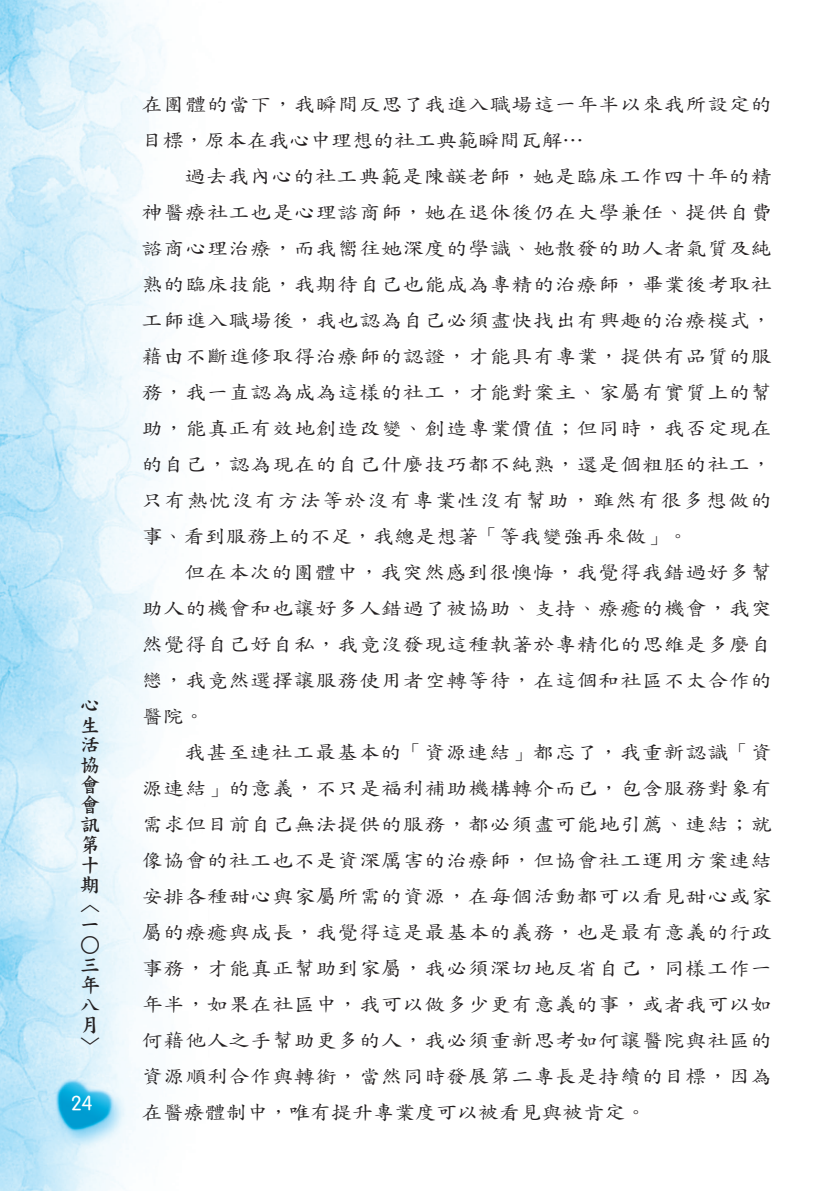
<style>
.page{position:relative;width:840px;height:1191px;background:#fff}
.page>*{position:absolute;margin:0;border:0;box-sizing:border-box;transform-origin:0 0}
.t1{font:20px/20px "DF Kai Shu Std W7";color:#231f20;text-align:justify}
.t2{font:20px "Vag";color:#fff}
.內文{font:18.8px/36px "DF Kai Shu Std W5";letter-spacing:.035em;color:#231f20;text-align:justify;scale:1.11 1}
</style>
<div class="page">
<img style="left:0;top:0;width:168px;height:1191px">
<p class="t1" style="left:80px;top:694px;width:21px">心生活協會會訊第十期〈一</p>
<p class="t1" style="left:100px;top:934px;width:21px;rotate:90deg">○</p>
<p class="t1" style="left:80px;top:954px;width:21px;text-align:left">三年八月〉</p>
<p class="t2" style="left:71px;top:1090px;width:23px">24</p>
<p class="內文" style="left:142px;top:86px;width:568px">在團體的當下，我瞬間反思了我進入職場這一年半以來我所設定的目標，原本在我心中理想的社工典範瞬間瓦解⋯</p>
<p class="內文" style="left:142px;top:158px;width:569px;text-indent:43px">過去我內心的社工典範是陳韺老師，她是臨床工作四十年的精神醫療社工也是心理諮商師，她在退休後仍在大學兼任、提供自費諮商心理治療，而我嚮往她深度的學識、她散發的助人者氣質及純熟的臨床技能，我期待自己也能成為專精的治療師，畢業後考取社工師進入職場後，我也認為自己必須盡快找出有興趣的治療模式，藉由不斷進修取得治療師的認證，才能具有專業，提供有品質的服務，我一直認為成為這樣的社工，才能對案主、家屬有實質上的幫助，能真正有效地創造改變、創造專業價值；但同時，我否定現在的自己，認為現在的自己什麼技巧都不純熟，還是個粗胚的社工，只有熱忱沒有方法等於沒有專業性沒有幫助，雖然有很多想做的事、看到服務上的不足，我總是想著「等我變強再來做」。</p>
<p class="內文" style="left:142px;top:554px;width:568px;text-indent:43px">但在本次的團體中，我突然感到很懊悔，我覺得我錯過好多幫助人的機會和也讓好多人錯過了被協助、支持、療癒的機會，我突然覺得自己好自私，我竟沒發現這種執著於專精化的思維是多麼自戀，我竟然選擇讓服務使用者空轉等待，在這個和社區不太合作的醫院。</p>
<p class="內文" style="left:142px;top:734px;width:568px;text-indent:43px">我甚至連社工最基本的「資源連結」都忘了，我重新認識「資源連結」的意義，不只是福利補助機構轉介而已，包含服務對象有需求但目前自己無法提供的服務，都必須盡可能地引薦、連結；就像協會的社工也不是資深厲害的治療師，但協會社工運用方案連結安排各種甜心與家屬所需的資源，在每個活動都可以看見甜心或家屬的療癒與成長，我覺得這是最基本的義務，也是最有意義的行政事務，才能真正幫助到家屬，我必須深切地反省自己，同樣工作一年半，如果在社區中，我可以做多少更有意義的事，或者我可以如何藉他人之手幫助更多的人，我必須重新思考如何讓醫院與社區的資源順利合作與轉銜，當然同時發展第二專長是持續的目標，因為在醫療體制中，唯有提升專業度可以被看見與被肯定。</p>
</div>
